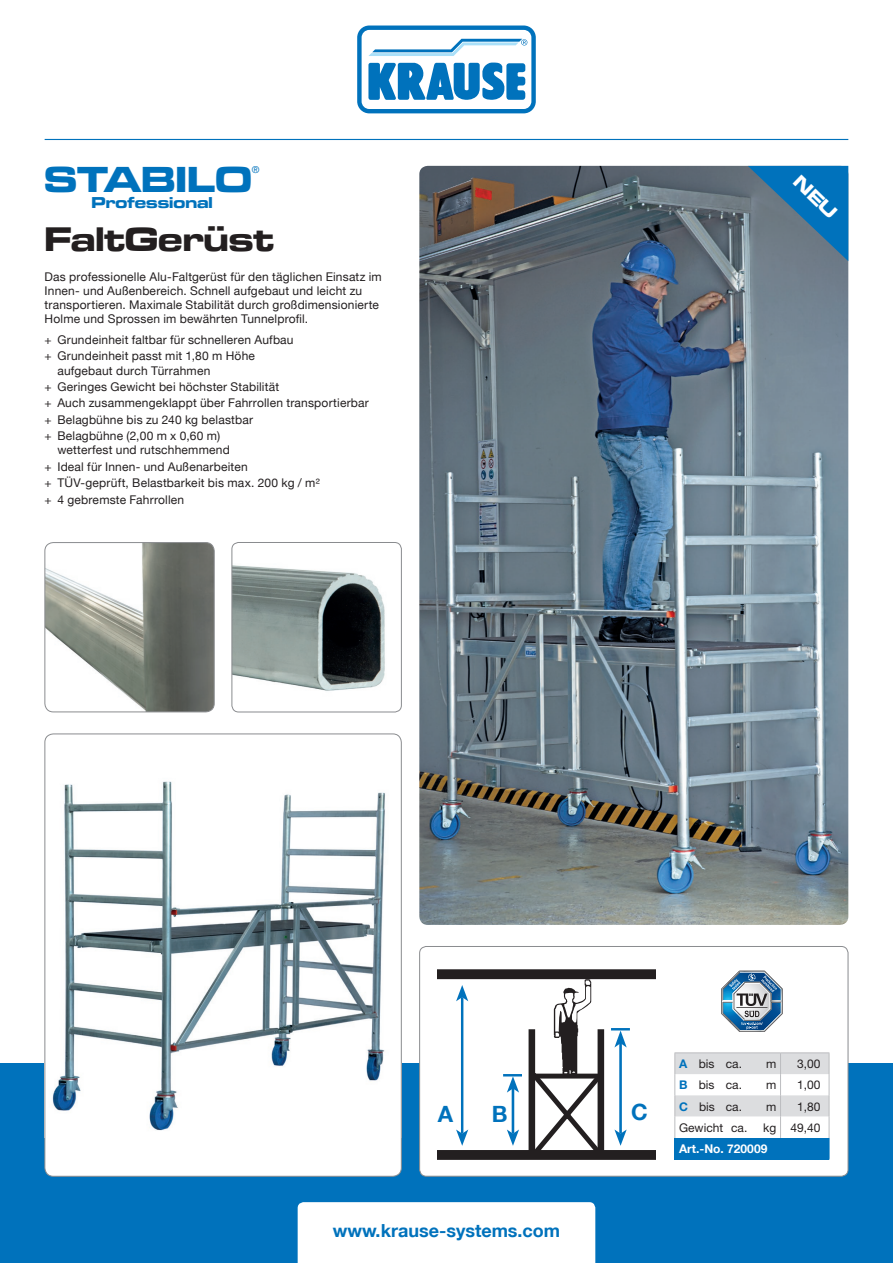
<style>
.page{position:relative;width:893px;height:1263px;background:#fff}
.page>*{position:absolute;margin:0;border:0;box-sizing:border-box;transform-origin:0 0}
.t1{font:37.65px "Microgramma D Bold Exte";color:#0072bc}
.t2{font:35.25px "Microgramma D Bold Exte";color:#231f20}
.t3{font:700 22.35px "Helvetica Neue LT";color:#0072bc}
.t4{font:700 18px "Helvetica Neue LT";color:#0072bc}
.t5{font:16.35px "Microgramma D Bold Exte";color:#0072bc}
.t6{font:12px/16.4px "Helvetica Neue LT";letter-spacing:.015em;color:#231f20}
.t7{font:12px "Helvetica Neue";color:#231f20}
.t8{font:700 12px "Helvetica Neue LT";color:#fff}
.t9{font:9.6px "Helvetica Neue LT";color:#0072bc}
.s1{font-weight:700;color:#0072bc}
</style>
<div class="page">
<div style="left:0;top:1064px;width:893px;height:199px;background:#0072bc"></div>
<svg style="left:357px;top:26px;width:179px;height:87px"></svg>
<hr style="left:45px;top:139px;width:803px;height:1px;background:#0072bc">
<img style="left:419px;top:166px;width:429px;height:759px">
<div style="left:298px;top:1202px;width:297px;height:61px;background:#fff"></div>
<div style="left:45px;top:734px;width:356px;height:442px;background:#fff;border-radius:9px"></div>
<img style="left:52px;top:781px;width:333px;height:350px">
<img style="left:232px;top:542px;width:153px;height:149px">
<div style="left:232px;top:542px;width:170px;height:170px;border:1px solid #8a8c8f;border-radius:7px"></div>
<img style="left:45px;top:543px;width:169px;height:169px">
<div style="left:44px;top:542px;width:171px;height:170px;border:1px solid #8a8c8f;border-radius:9px"></div>
<div style="left:420px;top:946px;width:428px;height:230px;background:#fff;border-radius:7px"></div>
<div style="left:419px;top:946px;width:429px;height:230px;border:1px solid #8a8c8f;border-radius:7px"></div>
<div style="left:438px;top:969px;width:217px;height:10px;background:#231f20"></div>
<div style="left:438px;top:1150px;width:217px;height:9px;background:#231f20"></div>
<hr style="left:461px;top:997px;width:2px;height:136px;background:#0072bc">
<svg style="left:456px;top:985px;width:12px;height:16px"></svg>
<svg style="left:456px;top:1129px;width:12px;height:17px"></svg>
<svg style="left:503px;top:979px;width:127px;height:171px"></svg>
<svg style="left:721px;top:971px;width:61px;height:61px"></svg>
<hr style="left:674px;top:1052px;width:106px;height:1px;background:#bcbdc0">
<hr style="left:780px;top:1052px;width:49px;height:1px;background:#bcbdc0">
<svg style="left:674px;top:1053px;width:156px;height:106px"></svg>
<hr style="left:674px;top:1159px;width:106px;height:1px;background:#0072bc">
<hr style="left:780px;top:1159px;width:49px;height:1px;background:#0072bc">
<svg style="left:748px;top:166px;width:100px;height:95px"></svg>
<h1 class="t1" style="left:45px;top:153px;width:209px">STABILO</h1>
<p class="t9" style="left:252px;top:164px;width:9px">®</p>
<h3 class="t5" style="left:91px;top:191px;width:123px">Professional</h3>
<h2 class="t2" style="left:45px;top:215px;width:231px">FaltGerüst</h2>
<p class="t6" style="left:45px;top:269px;width:339px;line-height:14.2px">Das professionelle Alu-Faltgerüst für den täglichen Einsatz im Innen- und Außenbereich. Schnell aufgebaut und leicht zu transportieren. Maximale Stabilität durch großdimensionierte Holme und Sprossen im bewährten Tunnelprofil.</p>
<p class="t6" style="left:45px;top:331px;width:250px">+ Grundeinheit faltbar für schnelleren Aufbau + Grundeinheit passt mit 1,80 m Höhe</p>
<p class="t6" style="left:45px;top:362px;width:326px;text-indent:13px">aufgebaut durch Türrahmen<br>+ Geringes Gewicht bei höchster Stabilität<br>+ Auch zusammengeklappt über Fahrrollen transportierbar + Belagbühne bis zu 240 kg belastbar<br>+ Belagbühne (2,00 m x 0,60 m)</p>
<p class="t6" style="left:45px;top:442px;width:276px;text-indent:13px">wetterfest und rutschhemmend<br>+ Ideal für Innen- und Außenarbeiten<br>+ TÜV-geprüft, Belastbarkeit bis max. 200 kg / m² + 4 gebremste Fahrrollen</p>
<h3 class="t3" style="left:438px;top:1100px;width:17px">A</h3>
<h3 class="t3" style="left:492px;top:1100px;width:17px">B</h3>
<h3 class="t3" style="left:631px;top:1098px;width:18px">C</h3>
<h3 class="t4" style="left:333px;top:1220px;width:229px">www.krause-systems.com</h3>
<p class="t7" style="left:679px;top:1057px;width:64px"><span class="s1">A</span> bis ca.</p>
<p class="t7" style="left:766px;top:1057px;width:12px">m</p>
<p class="t7" style="left:797px;top:1057px;width:25px">3,00</p>
<p class="t7" style="left:679px;top:1078px;width:64px"><span class="s1">B</span> bis ca.</p>
<p class="t7" style="left:766px;top:1078px;width:12px">m</p>
<p class="t7" style="left:797px;top:1078px;width:25px">1,00</p>
<p class="t7" style="left:679px;top:1099px;width:64px"><span class="s1">C</span> bis ca.</p>
<p class="t7" style="left:766px;top:1099px;width:12px">m</p>
<p class="t7" style="left:797px;top:1099px;width:25px">1,80</p>
<p class="t7" style="left:679px;top:1120px;width:70px">Gewicht ca.</p>
<p class="t7" style="left:763px;top:1120px;width:59px">kg 49,40</p>
<p class="t8" style="left:679px;top:1141px;width:90px">Art.-No. 720009</p>
</div>
